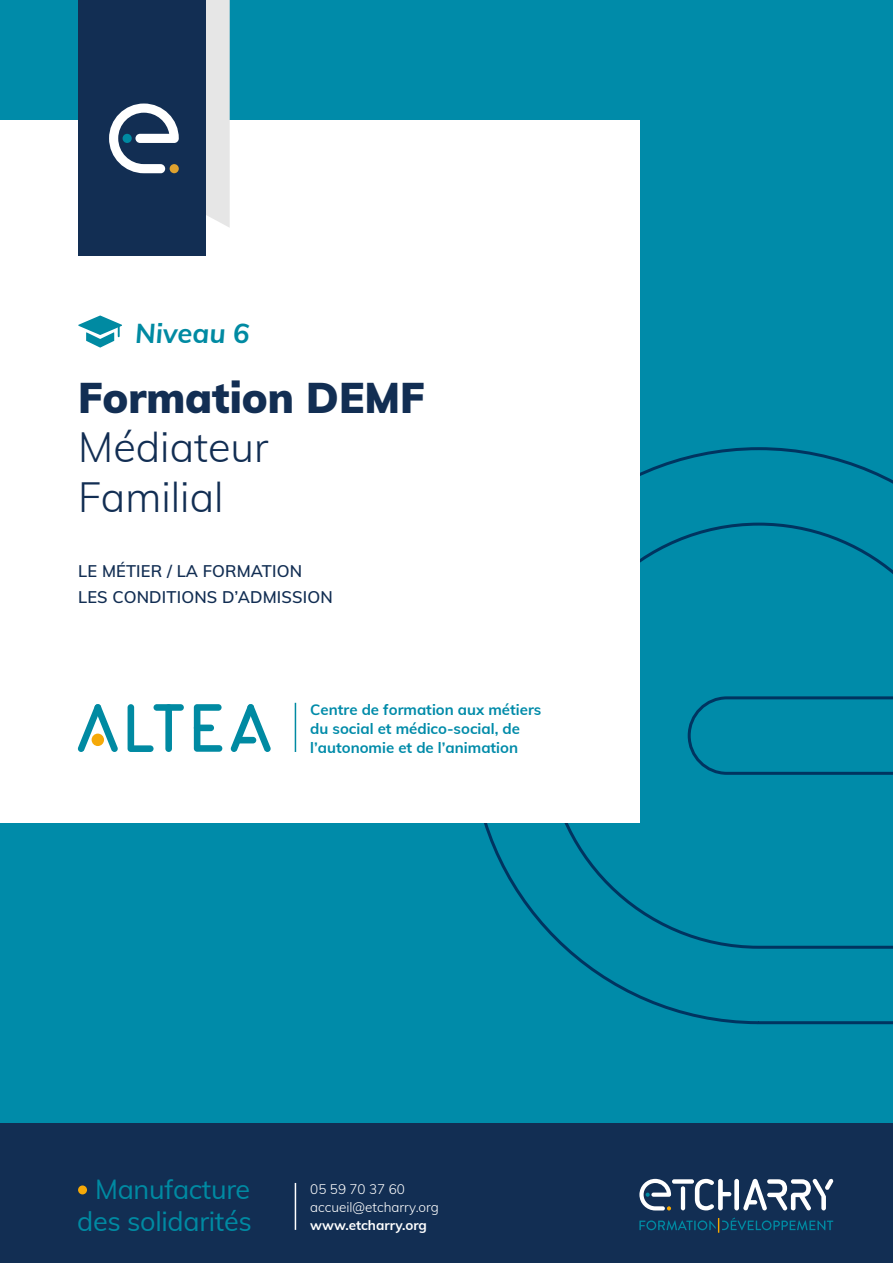
<style>
.page{position:relative;width:893px;height:1263px;background:#008ba9}
.page>*{position:absolute;margin:0;border:0;box-sizing:border-box;transform-origin:0 0}
.t1{font:900 42px "Muli";color:#122e53}
.t2{font:300 41.4px/49.7px "Muli";color:#122e53}
.t3{font:italic 700 27.45px "Muli";color:#008aa2}
.t4{font:27px/31.5px "Muli";letter-spacing:-.01em;color:#008aa2;text-align:right}
.t5{font:600 16.5px/25.5px "Muli";letter-spacing:.01em;color:#122e53}
.t6{font:700 15px/18.8px "Muli";color:#008ba9}
.t7{font:300 13.5px/18px "Muli";color:#fff}
.t8{font:700 13.5px "Muli";color:#fff}
</style>
<div class="page">
<svg style="left:469px;top:447px;width:424px;height:578px"></svg>
<div style="left:0;top:120px;width:640px;height:702px;background:#fff"></div>
<div style="left:206px;top:0;width:24px;height:228px;background:#e6e6e6"></div>
<svg style="left:78px;top:315px;width:44px;height:33px"></svg>
<div style="left:0;top:1124px;width:893px;height:139px;background:#122e53"></div>
<svg style="left:128px;top:704px;width:26px;height:48px"></svg>
<div style="left:154px;top:704px;width:30px;height:7px;background:#008aa2;border-radius:3px"></div>
<div style="left:165px;top:704px;width:7px;height:48px;background:#008aa2;border-radius:3px"></div>
<svg style="left:194px;top:704px;width:28px;height:48px"></svg>
<div style="left:194px;top:724px;width:20px;height:7px;background:#008aa2;border-radius:3px"></div>
<svg style="left:77px;top:704px;width:41px;height:48px"></svg>
<svg style="left:230px;top:704px;width:41px;height:48px"></svg>
<svg style="left:639px;top:1217px;width:194px;height:16px"></svg>
<svg style="left:639px;top:1179px;width:32px;height:31px"></svg>
<div style="left:734px;top:1179px;width:5px;height:31px;background:#fff;border-radius:2px"></div>
<hr style="left:681px;top:1186px;width:4px;height:24px;background:#fff;border-radius:2px">
<div style="left:672px;top:1179px;width:22px;height:5px;background:#fff;border-radius:2px"></div>
<svg style="left:695px;top:1179px;width:36px;height:31px"></svg>
<svg style="left:743px;top:1178px;width:90px;height:33px"></svg>
<div style="left:78px;top:1185px;width:9px;height:9px;background:#f5a908;border-radius:50%"></div>
<hr style="left:295px;top:1183px;width:1px;height:47px;background:#fff">
<hr style="left:295px;top:703px;width:1px;height:49px;background:#008aa2">
<div style="left:79px;top:0;width:127px;height:255px;background:#122e53"></div>
<svg style="left:109px;top:104px;width:70px;height:69px"></svg>
<h3 class="t3" style="left:135px;top:313px;width:116px">Niveau 6</h3>
<h1 class="t1" style="left:78px;top:367px;width:348px">Formation DEMF</h1>
<h2 class="t2" style="left:78px;top:420px;width:192px">Médiateur<br>Familial</h2>
<p class="t5" style="left:78px;top:558px;width:256px">LE MÉTIER / LA FORMATION<br>LES CONDITIONS D’ADMISSION</p>
<p class="t6" style="left:310px;top:700px;width:233px">Centre de formation aux métiers du social et médico-social, de l’autonomie et de l’animation</p>
<h3 class="t4" style="left:77px;top:1172px;width:176px">Manufacture des solidarités</h3>
<p class="t7" style="left:310px;top:1179px;width:130px">05 59 70 37 60 accueil@etcharry.org</p>
<p class="t8" style="left:310px;top:1215px;width:118px">www.etcharry.org</p>
</div>
